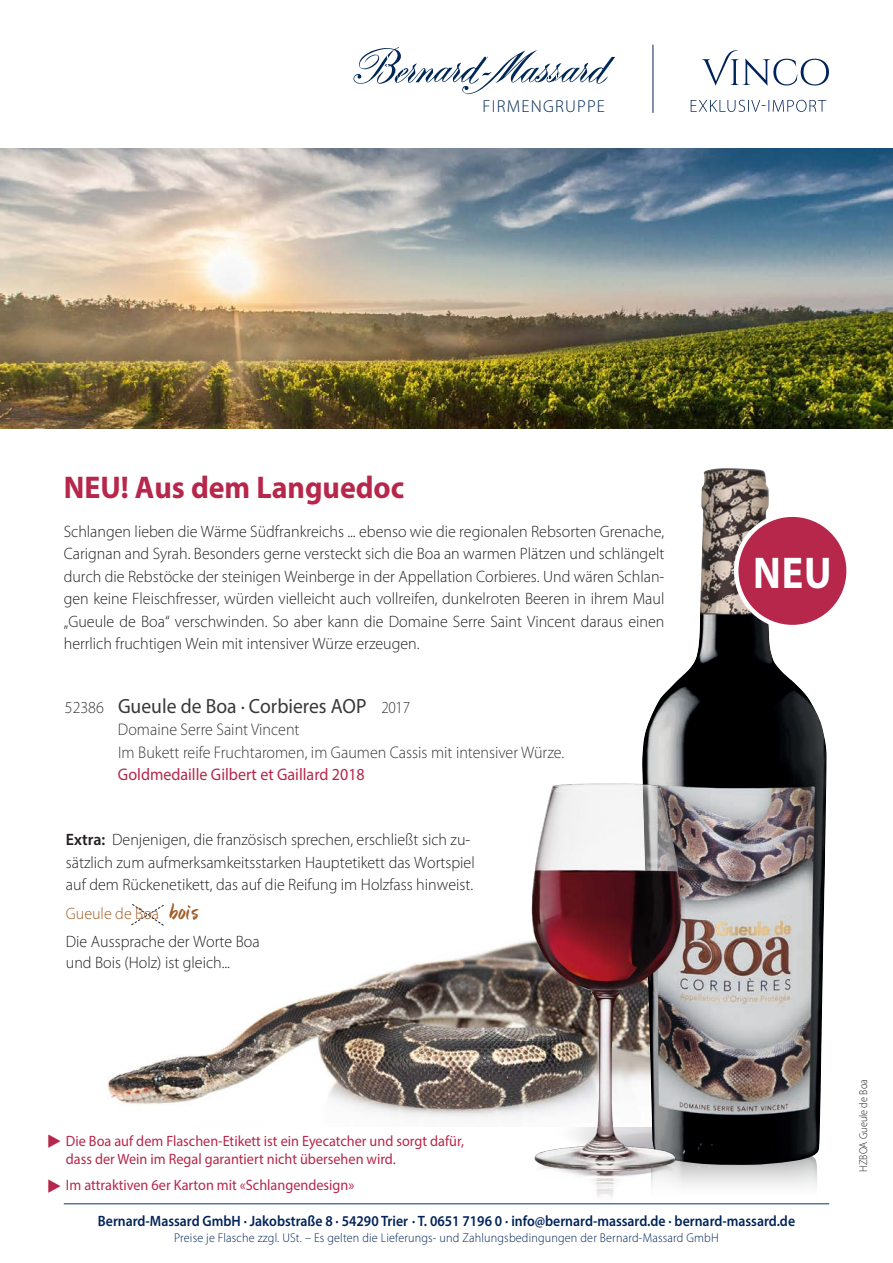
<style>
.page{position:relative;width:893px;height:1263px;background:#fff}
.page>*{position:absolute;margin:0;border:0;box-sizing:border-box;transform-origin:0 0}
.BC{font:700 44.7px "Myriad Pro";color:#fff;scale:.9 1}
.Headline{font:700 31.5px "Myriad Pro";color:#b6274b;scale:.95 1}
._113_Tab_mit_EAN{font:20.7px "Myriad Pro";color:#383839;scale:.95 1}
.t1{font:300 17.4px "Myriad Pro";letter-spacing:.07em;color:#002856}
._113_Tab_mit_EAN-2{font:300 16.8px/22.5px "Myriad Pro";color:#383839;scale:.95 1}
._113_Tab_mit_EAN-3{font:16.8px "Myriad Pro";color:#b6274b;scale:.95 1}
.Headline-2{font:300 16.5px/22.5px "Myriad Pro";color:#231f20;text-align:justify}
.Headline-3{font:300 16.5px "Myriad Pro";color:#a25c25}
._113_Tab_mit_EAN-4{font:15px "Myriad Pro";color:#b6274b;scale:.95 1}
.t2{font:600 15px "Myriad Pro";color:#002359;scale:.92 1}
.t3{font:300 12.75px "Myriad Pro";letter-spacing:.015em;color:#002359;scale:.95 1}
.BC-2{font:300 11.4px "Myriad Pro";color:#231f20;scale:.9 1}
.s1{font-weight:300;font-size:16.8px}
.s2{font-weight:600}
.s3{font-family:"Maneo";font-weight:400;font-size:27px}
</style>
<div class="page">
<img style="left:0;top:149px;width:893px;height:279px">
<svg style="left:353px;top:47px;width:262px;height:47px"></svg>
<svg style="left:702px;top:50px;width:127px;height:35px"></svg>
<svg style="left:691px;top:100px;width:135px;height:12px"></svg>
<hr style="left:653px;top:45px;width:1px;height:68px;background:#002359">
<img style="left:107px;top:943px;width:413px;height:175px">
<img style="left:642px;top:468px;width:185px;height:697px">
<img style="left:689px;top:1119px;width:50px;height:74px">
<img style="left:594px;top:1150px;width:96px;height:46px">
<img style="left:520px;top:778px;width:169px;height:401px">
<hr style="left:64px;top:1203px;width:765px;height:1px;background:#00376b">
<svg style="left:731px;top:509px;width:116px;height:123px"></svg>
<svg style="left:620px;top:778px;width:66px;height:203px"></svg>
<svg style="left:131px;top:904px;width:33px;height:22px"></svg>
<p class="t1" style="left:483px;top:96px;width:124px">FIRMENGRUPPE</p>
<p class="Headline" style="left:64px;top:467px;width:360px">NEU! Aus dem Languedoc</p>
<p class="Headline-2" style="left:64px;top:520px;width:602px">Schlangen lieben die Wärme Südfrankreichs ... ebenso wie die regionalen Rebsorten Grenache, Carignan and Syrah. Besonders gerne versteckt sich die Boa an warmen Plätzen und schlängelt durch die Rebstöcke der steinigen Weinberge in der Appellation Corbieres. Und wären Schlan&shy;gen keine Fleischfresser, würden vielleicht auch vollreifen, dunkelroten Beeren in ihrem Maul „Gueule de Boa“ verschwinden. So aber kann die Domaine Serre Saint Vincent daraus einen herrlich fruchtigen Wein mit intensiver Würze erzeugen.</p>
<p class="_113_Tab_mit_EAN" style="left:65px;top:693px;width:365px"><span class="s1">52386</span> Gueule de Boa . Corbieres AOP <span class="s1">2017</span></p>
<p class="_113_Tab_mit_EAN-2" style="left:118px;top:718px;width:471px">Domaine Serre Saint Vincent<br>Im Bukett reife Fruchtaromen, im Gaumen Cassis mit intensiver Würze.</p>
<p class="_113_Tab_mit_EAN-3" style="left:118px;top:764px;width:261px">Goldmedaille Gilbert et Gaillard 2018</p>
<p class="Headline-2" style="left:66px;top:828px;width:410px;text-align:left"><span class="s2">Extra:</span> Denjenigen, die französisch sprechen, erschließt sich zu&shy;sätzlich zum aufmerksamkeitsstarken Hauptetikett das Wortspiel auf dem Rückenetikett, das auf die Reifung im Holzfass hinweist.</p>
<p class="Headline-3" style="left:66px;top:903px;width:134px">Gueule de Boa <span class="s3">bois</span></p>
<p class="Headline-2" style="left:66px;top:930px;width:195px">Die Aussprache der Worte Boa</p>
<p class="Headline-2" style="left:66px;top:951px;width:166px">und Bois (Holz) ist gleich...</p>
<p class="BC" style="left:753px;top:543px;width:89px">NEU</p>
<p class="_113_Tab_mit_EAN-4" style="left:66px;top:1131px;width:420px">Die Boa auf dem Flaschen-Etikett ist ein Eyecatcher und sorgt dafür,</p>
<p class="_113_Tab_mit_EAN-4" style="left:66px;top:1149px;width:349px">dass der Wein im Regal garantiert nicht übersehen wird.</p>
<p class="_113_Tab_mit_EAN-4" style="left:66px;top:1176px;width:305px">Im attraktiven 6er Karton mit «Schlangendesign»</p>
<p class="t2" style="left:98px;top:1212px;width:759px">Bernard-Massard GmbH · Jakobstraße 8 · 54290 Trier · T. 0651 7196 0 · info@bernard-massard.de · bernard-massard.de</p>
<p class="t3" style="left:174px;top:1230px;width:575px">Preise je Flasche zzgl. USt. – Es gelten die Lieferungs- und Zahlungsbedingungen der Bernard-Massard GmbH</p>
<p class="BC-2" style="left:856px;top:1171px;width:104px;rotate:-90deg">HZBOA Gueule de Boa</p>
</div>
